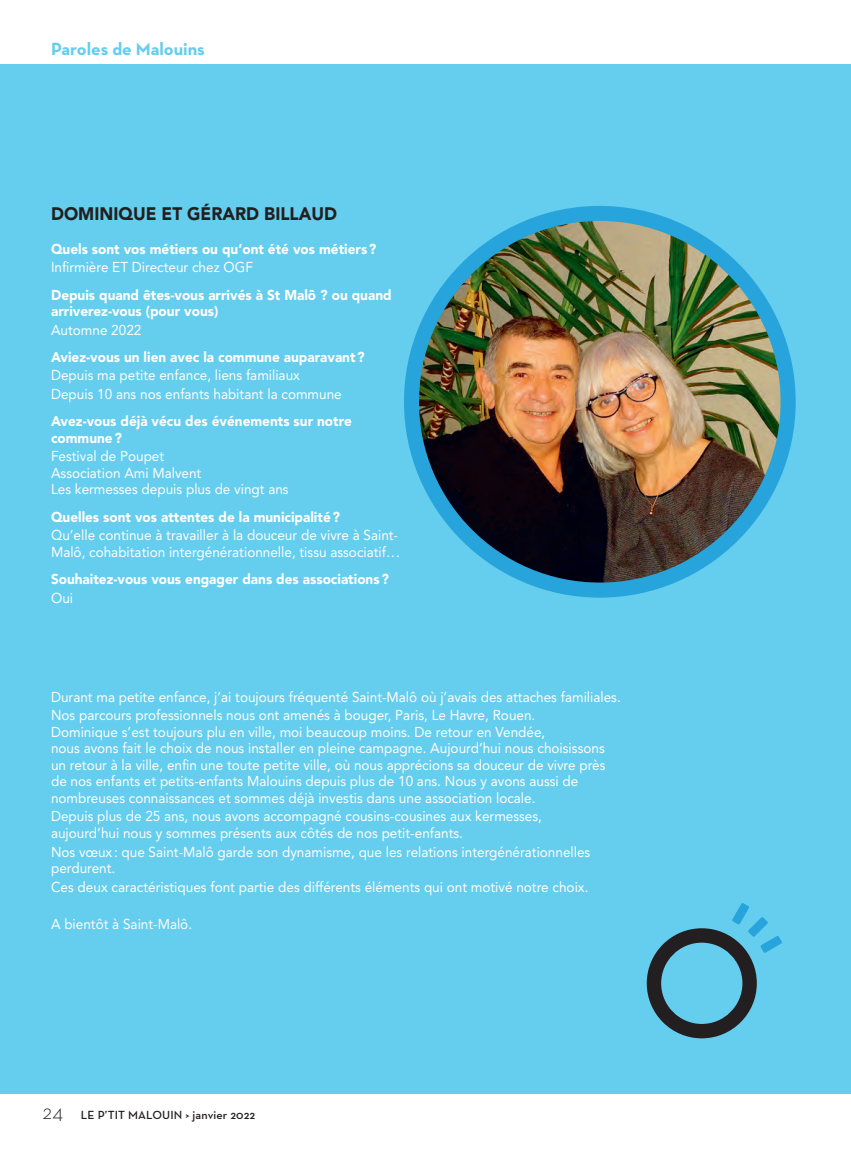
<style>
.page{position:relative;width:851px;height:1149px;background:#fff}
.page>*{position:absolute;margin:0;border:0;box-sizing:border-box;transform-origin:0 0}
.t1{font:900 18px "Avenir LT";color:#231f20;scale:.95 1}
.t2{font:700 18px "Neutra Text";color:#65cded}
.t3{font:14.25px/16.5px "Avenir LT Std";color:#fff;scale:.95 1}
.t4{font:900 14.25px/16.5px "Avenir LT Std";color:#fff;scale:.95 1}
.t5{font:600 12px "Neutra Text";letter-spacing:.01em;color:#231f20}
.s1{font-weight:300;font-size:21px}
</style>
<div class="page">
<div style="left:0;top:64px;width:850px;height:1029px;background:#65cded"></div>
<img style="left:419px;top:221px;width:361px;height:361px;border-radius:181px">
<div style="left:404px;top:206px;width:391px;height:391px;border:15px solid #65cded;border-radius:50%"></div>
<svg style="left:646px;top:903px;width:136px;height:134px"></svg>
<p class="t2" style="left:51px;top:38px;width:155px">Paroles de Malouins</p>
<p class="t1" style="left:51px;top:203px;width:302px">DOMINIQUE ET GÉRARD BILLAUD</p>
<p class="t4" style="left:51px;top:240px;width:344px">Quels sont vos métiers ou qu’ont été vos métiers?</p>
<p class="t3" style="left:51px;top:259px;width:214px">Infirmière ET Directeur chez OGF</p>
<p class="t4" style="left:51px;top:286px;width:360px">Depuis quand êtes-vous arrivés à St Malô ? ou quand arriverez-vous (pour vous)</p>
<p class="t3" style="left:51px;top:321px;width:97px">Automne 2022</p>
<p class="t4" style="left:51px;top:348px;width:332px">Aviez-vous un lien avec la commune auparavant?</p>
<p class="t3" style="left:51px;top:366px;width:307px;line-height:18.6px">Depuis ma petite enfance, liens familiaux<br>Depuis 10 ans nos enfants habitant la commune</p>
<p class="t4" style="left:51px;top:413px;width:318px">Avez-vous déjà vécu des événements sur notre commune?</p>
<p class="t3" style="left:51px;top:448px;width:251px">Festival de Poupet<br>Association Ami Malvent<br>Les kermesses depuis plus de vingt ans</p>
<p class="t4" style="left:51px;top:508px;width:305px">Quelles sont vos attentes de la municipalité?</p>
<p class="t3" style="left:51px;top:527px;width:368px">Qu’elle continue à travailler à la douceur de vivre à Saint-<br>Malô, cohabitation intergénérationnelle, tissu associatif…</p>
<p class="t4" style="left:51px;top:570px;width:357px">Souhaitez-vous vous engager dans des associations?</p>
<p class="t3" style="left:51px;top:589px;width:25px">Oui</p>
<p class="t3" style="left:51px;top:687px;width:601px;line-height:18.6px">Durant ma petite enfance, j’ai toujours fréquenté Saint-Malô où j’avais des attaches familiales.<br>Nos parcours professionnels nous ont amenés à bouger, Paris, Le Havre, Rouen.</p>
<p class="t3" style="left:51px;top:723px;width:585px">Dominique s’est toujours plu en ville, moi beaucoup moins. De retour en Vendée,<br>nous avons fait le choix de nous installer en pleine campagne. Aujourd’hui nous choisissons un retour à la ville, enfin une toute petite ville, où nous apprécions sa douceur de vivre près de nos enfants et petits-enfants Malouins depuis plus de 10 ans. Nous y avons aussi de nombreuses connaissances et sommes déjà investis dans une association locale.</p>
<p class="t3" style="left:51px;top:808px;width:518px">Depuis plus de 25 ans, nous avons accompagné cousins-cousines aux kermesses, aujourd’hui nous y sommes présents aux côtés de nos petit-enfants.</p>
<p class="t3" style="left:51px;top:843px;width:569px">Nos vœux : que Saint-Malô garde son dynamisme, que les relations intergénérationnelles perdurent.</p>
<p class="t3" style="left:51px;top:878px;width:567px">Ces deux caractéristiques font partie des différents éléments qui ont motivé notre choix.</p>
<p class="t3" style="left:51px;top:915px;width:150px">A bientôt à Saint-Malô.</p>
<p class="t5" style="left:43px;top:1107px;width:214px"><span class="s1">24</span> LE P’TIT MALOUIN &gt; janvier 2022</p>
</div>
